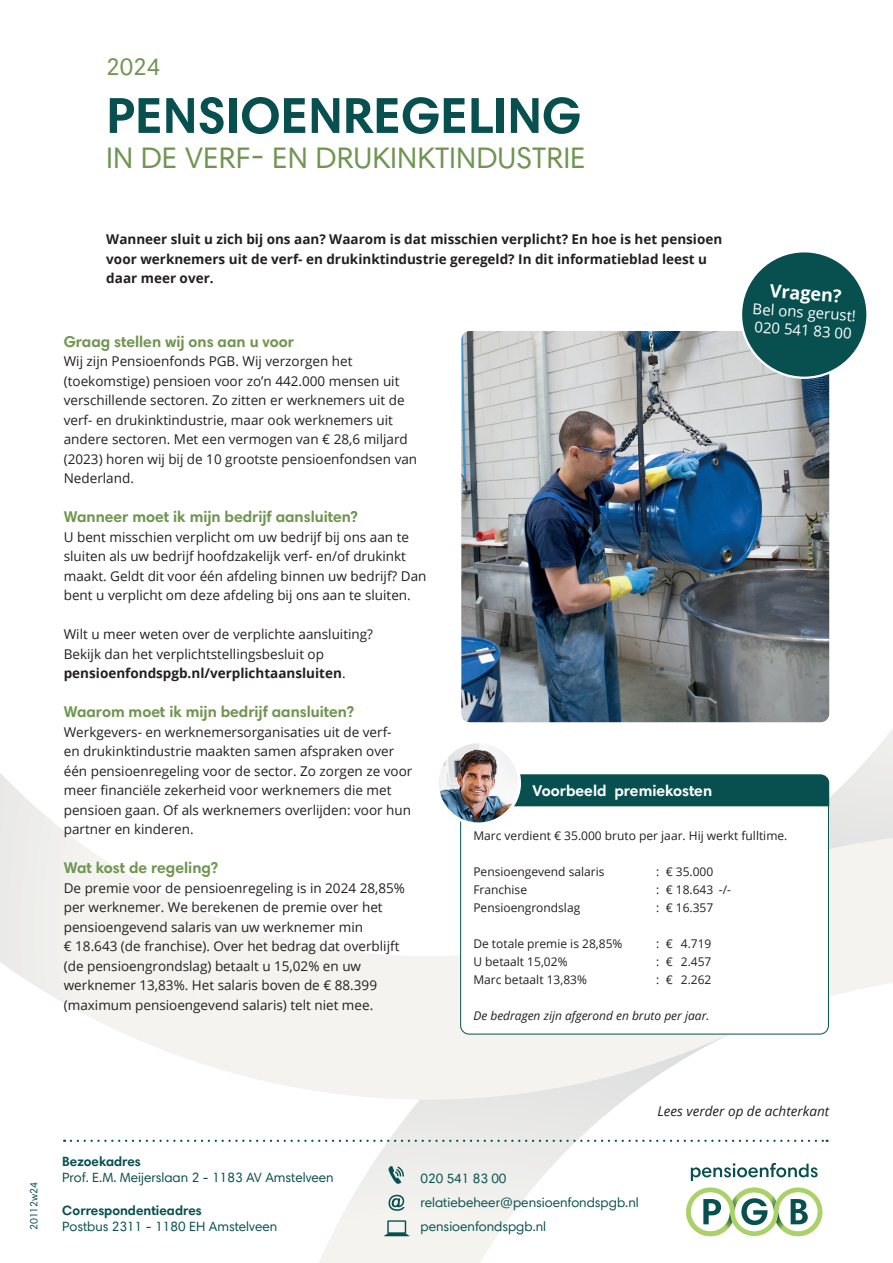
<style>
.page{position:relative;width:893px;height:1263px;background:#fff}
.page>*{position:absolute;margin:0;border:0;box-sizing:border-box;transform-origin:0 0}
.t1{font:700 51px "Harmonia Sans Pro";color:#07504f}
.t2{font:30px "Harmonia Sans Pro";color:#6f9550}
.t3{font:24px "Harmonia Sans Pro";color:#6f9550}
.t4{font:700 18px "Open Sans";color:#fff}
.t5{font:700 15.75px "Harmonia Sans Pro";color:#6f9550}
.t6{font:700 15.75px "Harmonia Sans Pro";color:#fff}
.t7{font:15px "Open Sans";color:#fff}
.t8{font:13.5px/19.5px "Open Sans";color:#231f20}
.t9{font:700 13.5px/19.5px "Open Sans";color:#231f20}
.t10{font:13.5px "Harmonia Sans Pro Cyr";color:#07504f}
.t11{font:700 13.5px "Harmonia Sans Pro Cyr";color:#07504f}
.t12{font:italic 13.5px "Open Sans";color:#231f20}
.t13{font:12px "Open Sans";color:#231f20}
.t14{font:italic 12px "Open Sans";color:#231f20}
.broodtekst{font:10.5px "Harmonia Sans Pro Cyr";letter-spacing:-.01em;color:#07504f}
.s1{font-weight:400}
</style>
<div class="page">
<svg style="left:0;top:773px;width:177px;height:282px"></svg>
<svg style="left:676px;top:706px;width:217px;height:101px"></svg>
<svg style="left:312px;top:1124px;width:422px;height:139px"></svg>
<svg style="left:177px;top:807px;width:716px;height:317px"></svg>
<img style="left:461px;top:331px;width:368px;height:391px">
<div style="left:741px;top:251px;width:126px;height:127px;background:#07504f;border-radius:50%"></div>
<div style="left:461px;top:775px;width:367px;height:259px;background:#fff;border-radius:9px"></div>
<div style="left:514px;top:774px;width:315px;height:32px;background:#07504f"></div>
<img style="left:437px;top:742px;width:82px;height:82px;border-radius:41px">
<div style="left:436px;top:740px;width:85px;height:85px;border:3px solid #fff;border-radius:50%"></div>
<svg style="left:691px;top:1163px;width:127px;height:18px"></svg>
<svg style="left:686px;top:1187px;width:136px;height:49px"></svg>
<svg style="left:384px;top:1220px;width:25px;height:16px"></svg>
<svg style="left:389px;top:1195px;width:16px;height:16px"></svg>
<svg style="left:389px;top:1166px;width:15px;height:18px"></svg>
<svg style="left:71px;top:1140px;width:757px;height:2px"></svg>
<p class="t3" style="left:106px;top:52px;width:55px">2024</p>
<p class="t1" style="left:106px;top:83px;width:476px">PENSIOENREGELING</p>
<p class="t2" style="left:106px;top:139px;width:481px">IN DE VERF- EN DRUKINKTINDUSTRIE</p>
<p class="t9" style="left:106px;top:229px;width:617px">Wanneer sluit u zich bij ons aan? Waarom is dat misschien verplicht? En hoe is het pensioen voor werknemers uit de verf- en drukinktindustrie geregeld? In dit informatieblad leest u daar meer over.</p>
<p class="t4" style="left:771px;top:278px;width:73px;rotate:4deg">Vragen?</p>
<p class="t7" style="left:753px;top:298px;width:105px;rotate:4deg">Bel ons gerust!</p>
<p class="t7" style="left:755px;top:316px;width:99px;rotate:4deg">020 541 83 00</p>
<p class="t5" style="left:64px;top:331px;width:232px">Graag stellen wij ons aan u voor</p>
<p class="t8" style="left:64px;top:351px;width:355px">Wij zijn Pensioenfonds PGB. Wij verzorgen het (toekomstige) pensioen voor zo’n 442.000 mensen uit verschillende sectoren. Zo zitten er werknemers uit de verf- en drukinktindustrie, maar ook werknemers uit andere sectoren. Met een vermogen van € 28,6 miljard (2023) horen wij bij de 10 grootste pensioenfondsen van Nederland.</p>
<p class="t5" style="left:64px;top:507px;width:296px">Wanneer moet ik mijn bedrijf aansluiten?</p>
<p class="t8" style="left:64px;top:527px;width:364px">U bent misschien verplicht om uw bedrijf bij ons aan te sluiten als uw bedrijf hoofdzakelijk verf- en/of drukinkt maakt. Geldt dit voor één afdeling binnen uw bedrijf? Dan bent u verplicht om deze afdeling bij ons aan te sluiten.</p>
<p class="t8" style="left:64px;top:624px;width:311px">Wilt u meer weten over de verplichte aansluiting?</p>
<p class="t8" style="left:64px;top:644px;width:262px">Bekijk dan het verplichtstellingsbesluit op</p>
<p class="t9" style="left:64px;top:663px;width:283px">pensioenfondspgb.nl/verplichtaansluiten<span class="s1">.</span></p>
<p class="t5" style="left:64px;top:702px;width:292px">Waarom moet ik mijn bedrijf aansluiten?</p>
<p class="t8" style="left:64px;top:722px;width:329px">Werkgevers- en werknemersorganisaties uit de verf-</p>
<p class="t8" style="left:64px;top:741px;width:332px">en drukinktindustrie maakten samen afspraken over</p>
<p class="t8" style="left:64px;top:761px;width:350px">één pensioenregeling voor de sector. Zo zorgen ze voor meer financiële zekerheid voor werknemers die met pensioen gaan. Of als werknemers overlijden: voor hun partner en kinderen.</p>
<p class="t5" style="left:64px;top:858px;width:156px">Wat kost de regeling?</p>
<p class="t8" style="left:64px;top:878px;width:343px">De premie voor de pensioenregeling is in 2024 28,85%</p>
<p class="t8" style="left:64px;top:897px;width:320px">per werknemer. We berekenen de premie over het pensioengevend salaris van uw werknemer min</p>
<p class="t8" style="left:64px;top:936px;width:337px">€ 18.643 (de franchise). Over het bedrag dat overblijft</p>
<p class="t8" style="left:64px;top:956px;width:315px">(de pensioengrondslag) betaalt u 15,02% en uw werknemer 13,83%. Het salaris boven de € 88.399 (maximum pensioengevend salaris) telt niet mee.</p>
<p class="t6" style="left:533px;top:781px;width:181px">Voorbeeld premiekosten</p>
<p class="t13" style="left:473px;top:827px;width:316px">Marc verdient € 35.000 bruto per jaar. Hij werkt fulltime.</p>
<p class="t13" style="left:473px;top:863px;width:133px">Pensioengevend salaris</p>
<p class="t13" style="left:656px;top:863px;width:59px">: € 35.000</p>
<p class="t13" style="left:473px;top:881px;width:55px">Franchise</p>
<p class="t13" style="left:656px;top:881px;width:76px">: € 18.643 -/-</p>
<p class="t13" style="left:473px;top:899px;width:108px">Pensioengrondslag</p>
<p class="t13" style="left:656px;top:899px;width:59px">: € 16.357</p>
<p class="t13" style="left:473px;top:935px;width:151px">De totale premie is 28,85%</p>
<p class="t13" style="left:656px;top:935px;width:57px">: € 4.719</p>
<p class="t13" style="left:473px;top:953px;width:96px">U betaalt 15,02%</p>
<p class="t13" style="left:656px;top:953px;width:57px">: € 2.457</p>
<p class="t13" style="left:473px;top:971px;width:115px">Marc betaalt 13,83%</p>
<p class="t13" style="left:656px;top:971px;width:57px">: € 2.262</p>
<p class="t14" style="left:473px;top:1007px;width:238px">De bedragen zijn afgerond en bruto per jaar.</p>
<p class="broodtekst" style="left:27px;top:1230px;width:49px;rotate:-90deg">20112w24</p>
<p class="t11" style="left:62px;top:1153px;width:80px">Bezoekadres</p>
<p class="t10" style="left:62px;top:1169px;width:273px">Prof. E.M. Meijerslaan 2 - 1183 AV Amstelveen</p>
<p class="t11" style="left:62px;top:1201px;width:141px">Correspondentieadres</p>
<p class="t10" style="left:62px;top:1218px;width:216px">Postbus 2311 - 1180 EH Amstelveen</p>
<p class="t12" style="left:658px;top:1102px;width:173px">Lees verder op de achterkant</p>
<p class="t10" style="left:421px;top:1170px;width:87px">020 541 83 00</p>
<p class="t10" style="left:421px;top:1194px;width:220px">relatiebeheer@pensioenfondspgb.nl</p>
<p class="t10" style="left:421px;top:1218px;width:127px">pensioenfondspgb.nl</p>
</div>
